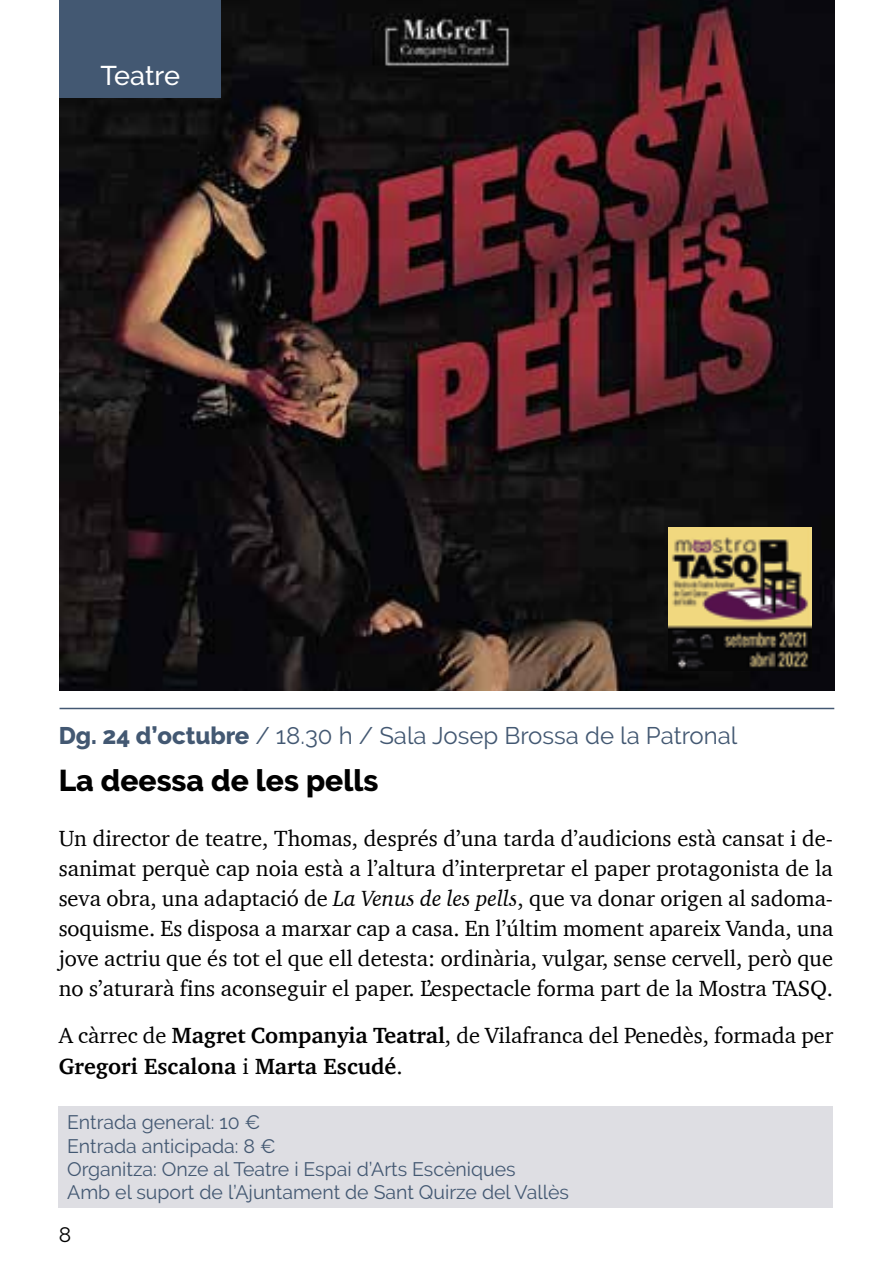
<style>
.page{position:relative;width:893px;height:1276px;background:#fff}
.page>*{position:absolute;margin:0;border:0;box-sizing:border-box;transform-origin:0 0}
.t1{font:800 30px "Raleway";color:#000}
.t2{font:500 27px "Raleway";letter-spacing:-.005em;color:#fff}
.t3{font:24px "Raleway";color:#435872}
.t4{font:22.5px/30px "Charter";color:#000;text-align:justify}
.t5{font:700 22.5px/30px "Charter";color:#000}
.t6{font:21px "Raleway";color:#000}
.t7{font:19.5px/23.4px "Raleway";color:#435872}
.s1{font-weight:800}
.s2{font-style:italic}
.s3{font-weight:400}
</style>
<div class="page">
<img style="left:60px;top:0;width:774px;height:691px">
<div style="left:59px;top:1107px;width:774px;height:101px;background:#dedee3"></div>
<hr style="left:60px;top:708px;width:774px;height:1px;background:#435872">
<div style="left:60px;top:0;width:161px;height:98px;background:#435872"></div>
<img style="left:668px;top:527px;width:144px;height:144px">
<p class="t2" style="left:101px;top:60px;width:81px">Teatre</p>
<p class="t3" style="left:59px;top:722px;width:680px"><span class="s1">Dg. 24 d’octubre</span> / 18.30 h / Sala Josep Brossa de la Patronal</p>
<h1 class="t1" style="left:59px;top:764px;width:321px">La deessa de les pells</h1>
<p class="t4" style="left:59px;top:823px;width:776px">Un director de teatre, Thomas, després d’una tarda d’audicions està cansat i de&shy;sanimat perquè cap noia està a l’altura d’interpretar el paper protagonista de la seva obra, una adaptació de <span class="s2">La Venus de les pells</span>, que va donar origen al sadoma&shy;soquisme. Es disposa a marxar cap a casa. En l’últim moment apareix Vanda, una jove actriu que és tot el que ell detesta: ordinària, vulgar, sense cervell, però que no s’aturarà fins aconseguir el paper. L’espectacle forma part de la Mostra TASQ.</p>
<p class="t5" style="left:59px;top:1020px;width:776px"><span class="s3">A càrrec de</span> Magret Companyia Teatral<span class="s3">, de Vilafranca del Penedès, formada per<br></span>Gregori Escalona <span class="s3">i</span> Marta Escudé<span class="s3">.</span></p>
<p class="t7" style="left:67px;top:1110px;width:503px">Entrada general: 10 €<br>Entrada anticipada: 8 €<br>Organitza: Onze al Teatre i Espai d’Arts Escèniques<br>Amb el suport de l’Ajuntament de Sant Quirze del Vallès</p>
<p class="t6" style="left:59px;top:1222px;width:14px">8</p>
</div>
